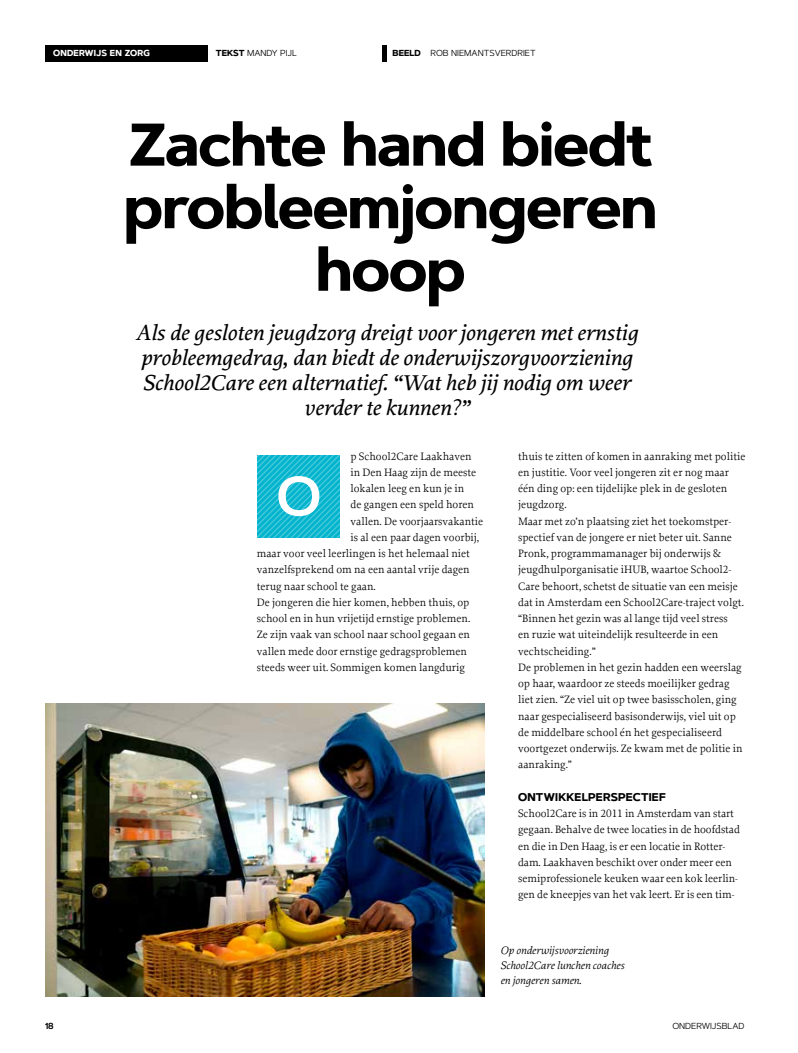
<style>
.page{position:relative;width:798px;height:1053px;background:#fff}
.page>*{position:absolute;margin:0;border:0;box-sizing:border-box;transform-origin:0 0}
.t1{font:700 60px/62.5px "Artegra Sans";letter-spacing:-.025em;color:#000;text-align:center}
.t2{font:600 55px "Artegra Sans Alt";color:#fff}
.t3{font:italic 500 22.5px/25px "Proforma";color:#000;text-align:center}
.t4{font:11.25px/16.2px "Proforma";color:#000}
.t5{font:italic 11.25px/15px "Proforma";color:#000}
.t6{font:700 11.25px "Artegra Sans";letter-spacing:.015em;color:#000}
.t7{font:8.75px "Artegra Sans";color:#000}
.t8{font:700 8.75px "Artegra Sans";letter-spacing:.02em;color:#fff}
.t9{font:600 8.75px "Artegra Sans";color:#000}
.s1{font-weight:700}
</style>
<div class="page">
<svg style="left:257px;top:455px;width:82px;height:82px;background:#17bad1"></svg>
<div style="left:45px;top:45px;width:163px;height:16px;background:#000"></div>
<hr style="left:382px;top:45px;width:4px;height:16px;background:#000">
<img style="left:45px;top:703px;width:439px;height:293px">
<p class="t8" style="left:53px;top:47px;width:98px">ONDERWIJS EN ZORG</p>
<p class="t7" style="left:216px;top:47px;width:83px"><span class="s1">TEKST</span> MANDY PIJL</p>
<p class="t7" style="left:392px;top:47px;width:145px"><span class="s1">BEELD</span> ROB NIEMANTSVERDRIET</p>
<h1 class="t1" style="left:123px;top:115px;width:535px">Zachte hand biedt probleemjongeren hoop</h1>
<h3 class="t3" style="left:135px;top:320px;width:504px">Als de gesloten jeugdzorg dreigt voor jongeren met ernstig probleemgedrag, dan biedt de onderwijszorgvoorziening School2Care een alternatief. “Wat heb jij nodig om weer verder te kunnen?”</h3>
<p class="t4" style="left:350px;top:447px;width:122px">p School2Care Laakhaven</p>
<p class="t4" style="left:350px;top:464px;width:127px">in Den Haag zijn de meeste</p>
<p class="t4" style="left:350px;top:480px;width:115px">lokalen leeg en kun je in</p>
<p class="t4" style="left:350px;top:496px;width:125px">de gangen een speld horen</p>
<p class="t4" style="left:350px;top:512px;width:134px">vallen. De voorjaarsvakantie</p>
<p class="t4" style="left:350px;top:529px;width:130px">is al een paar dagen voorbij,</p>
<p class="t4" style="left:257px;top:545px;width:214px">maar voor veel leerlingen is het helemaal niet</p>
<p class="t4" style="left:257px;top:561px;width:214px">vanzelfsprekend om na een aantal vrije dagen</p>
<p class="t4" style="left:257px;top:577px;width:120px">terug naar school te gaan.</p>
<p class="t4" style="left:257px;top:594px;width:214px">De jongeren die hier komen, hebben thuis, op</p>
<p class="t4" style="left:257px;top:610px;width:215px">school en in hun vrijetijd ernstige problemen.</p>
<p class="t4" style="left:257px;top:626px;width:214px">Ze zijn vaak van school naar school gegaan en</p>
<p class="t4" style="left:257px;top:642px;width:211px">vallen mede door ernstige gedragsproblemen</p>
<p class="t4" style="left:257px;top:659px;width:209px">steeds weer uit. Sommigen komen langdurig</p>
<h2 class="t2" style="left:276px;top:456px;width:47px">O</h2>
<p class="t4" style="left:518px;top:447px;width:229px">thuis te zitten of komen in aanraking met politie en justitie. Voor veel jongeren zit er nog maar één ding op: een tijdelijke plek in de gesloten jeugdzorg.<br>Maar met zo’n plaatsing ziet het toekomstper&shy;spectief van de jongere er niet beter uit. Sanne Pronk, programmamanager bij onderwijs &amp; jeugdhulporganisatie iHUB, waartoe School2- Care behoort, schetst de situatie van een meisje dat in Amsterdam een School2Care-traject volgt. “Binnen het gezin was al lange tijd veel stress<br>en ruzie wat uiteindelijk resulteerde in een vechtscheiding.”<br>De problemen in het gezin hadden een weerslag op haar, waardoor ze steeds moeilijker gedrag liet zien. “Ze viel uit op twee basisscholen, ging naar gespecialiseerd basisonderwijs, viel uit op de middelbare school én het gespecialiseerd voortgezet onderwijs. Ze kwam met de politie in aanraking.”</p>
<p class="t6" style="left:518px;top:788px;width:149px">ONTWIKKELPERSPECTIEF</p>
<p class="t4" style="left:518px;top:805px;width:223px">School2Care is in 2011 in Amsterdam van start gegaan. Behalve de twee locaties in de hoofdstad en die in Den Haag, is er een locatie in Rotter&shy;dam. Laakhaven beschikt over onder meer een semiprofessionele keuken waar een kok leerlin&shy;gen de kneepjes van het vak leert. Er is een tim-</p>
<p class="t5" style="left:500px;top:942px;width:125px">Op onderwijsvoorziening<br>School2Care lunchen coaches en jongeren samen.</p>
<p class="t9" style="left:45px;top:1019px;width:10px">18</p>
<p class="t7" style="left:672px;top:1019px;width:74px">ONDERWIJSBLAD</p>
</div>
